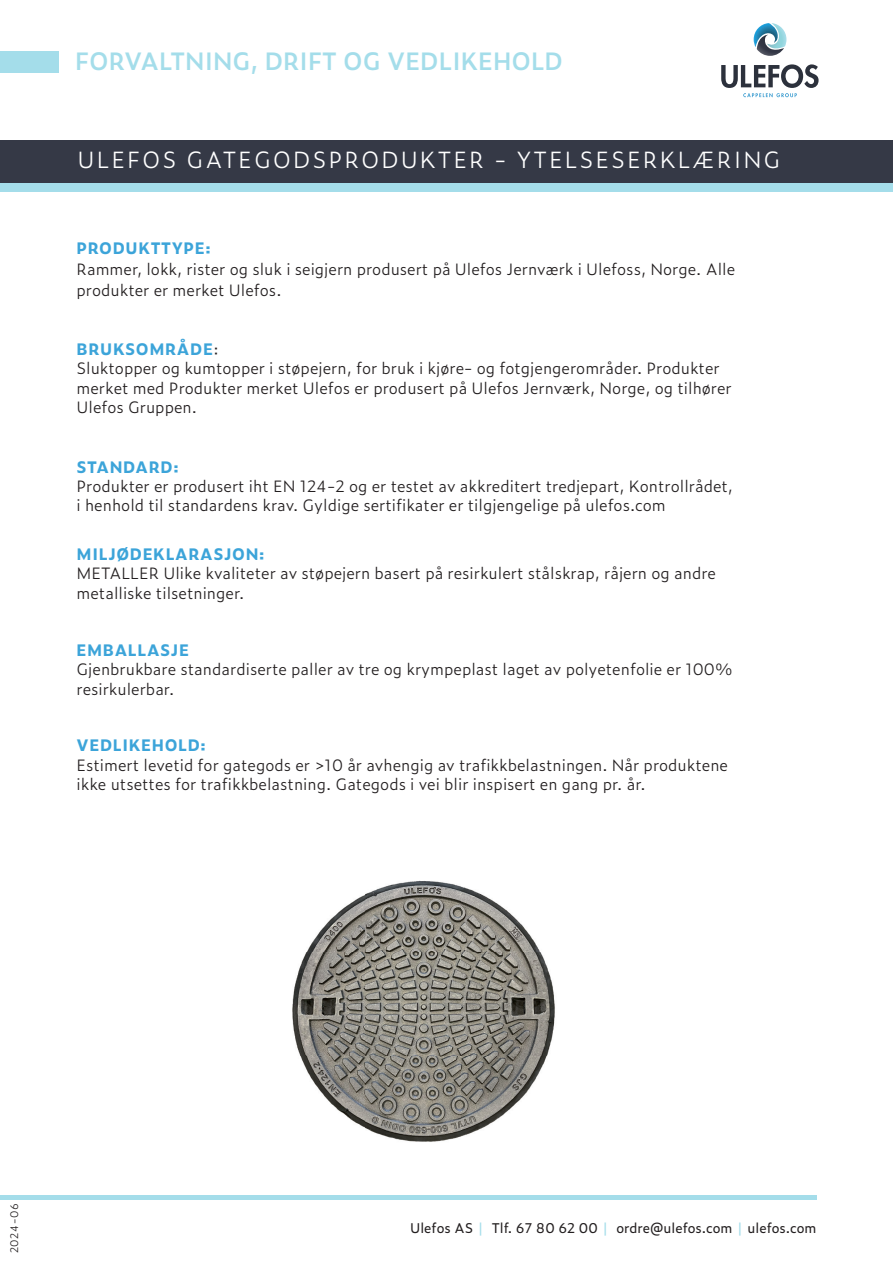
<style>
.page{position:relative;width:893px;height:1263px;background:#fff}
.page>*{position:absolute;margin:0;border:0;box-sizing:border-box;transform-origin:0 0}
.t1{font:600 24px "Zeitung Pro";color:#a4ddea}
.t2{font:300 22.5px "Zeitung Pro";letter-spacing:.09em;color:#fff}
.t3{font:300 15.75px/19.5px "Zeitung Pro";color:#231f20}
.t4{font:700 15.75px "Zeitung Pro";letter-spacing:.04em;color:#3ca4d9}
.t5{font:13.5px "Zeitung Pro";color:#231f20}
.t6{font:300 10.5px "Zeitung Pro";letter-spacing:.06em;color:#231f20}
.s1{font-weight:700;color:#3ca4d9}
.s2{color:#a4ddea}
</style>
<div class="page">
<hr style="left:0;top:1195px;width:816px;height:4px;background:#a4ddea">
<div style="left:0;top:51px;width:59px;height:21px;background:#a4ddea"></div>
<svg style="left:754px;top:23px;width:32px;height:33px"></svg>
<svg style="left:721px;top:64px;width:98px;height:33px"></svg>
<div style="left:0;top:140px;width:893px;height:45px;background:#353946"></div>
<div style="left:0;top:184px;width:893px;height:8px;background:#a4ddea"></div>
<img style="left:292px;top:880px;width:263px;height:262px">
<h1 class="t1" style="left:75px;top:42px;width:490px">FORVALTNING, DRIFT OG VEDLIKEHOLD</h1>
<h2 class="t2" style="left:78px;top:143px;width:704px">ULEFOS GATEGODSPRODUKTER - YTELSESERKLÆRING</h2>
<p class="t4" style="left:77px;top:236px;width:136px">PRODUKTTYPE:</p>
<p class="t3" style="left:77px;top:258px;width:660px;line-height:21px">Rammer, lokk, rister og sluk i seigjern produsert på Ulefos Jernværk i Ulefoss, Norge. Alle produkter er merket Ulefos.</p>
<p class="t3" style="left:77px;top:338px;width:657px"><span class="s1">BRUKSOMRÅDE</span>:<br>Sluktopper og kumtopper i støpejern, for bruk i kjøre- og fotgjengerområder. Produkter merket med Produkter merket Ulefos er produsert på Ulefos Jernværk, Norge, og tilhører Ulefos Gruppen.</p>
<p class="t4" style="left:77px;top:455px;width:104px">STANDARD:</p>
<p class="t3" style="left:77px;top:476px;width:658px;line-height:18.9px">Produkter er produsert iht EN 124-2 og er testet av akkreditert tredjepart, Kontrollrådet, i henhold til standardens krav. Gyldige sertifikater er tilgjengelige på ulefos.com</p>
<p class="t4" style="left:77px;top:542px;width:189px">MILJØDEKLARASJON:</p>
<p class="t3" style="left:77px;top:563px;width:641px">METALLER Ulike kvaliteter av støpejern basert på resirkulert stålskrap, råjern og andre metalliske tilsetninger.</p>
<p class="t4" style="left:77px;top:637px;width:114px">EMBALLASJE</p>
<p class="t3" style="left:77px;top:659px;width:658px">Gjenbrukbare standardiserte paller av tre og krympeplast laget av polyetenfolie er 100% resirkulerbar.</p>
<p class="t4" style="left:77px;top:733px;width:131px">VEDLIKEHOLD:</p>
<p class="t3" style="left:77px;top:755px;width:653px">Estimert levetid for gategods er &gt;10 år avhengig av trafikkbelastningen. Når produktene ikke utsettes for trafikkbelastning. Gategods i vei blir inspisert en gang pr. år.</p>
<p class="t6" style="left:6px;top:1253px;width:52px;rotate:-90deg">2024-06</p>
<p class="t5" style="left:410px;top:1218px;width:408px">Ulefos AS <span class="s2">|</span> Tlf. 67 80 62 00 <span class="s2">|</span> ordre@ulefos.com <span class="s2">|</span> ulefos.com</p>
</div>
